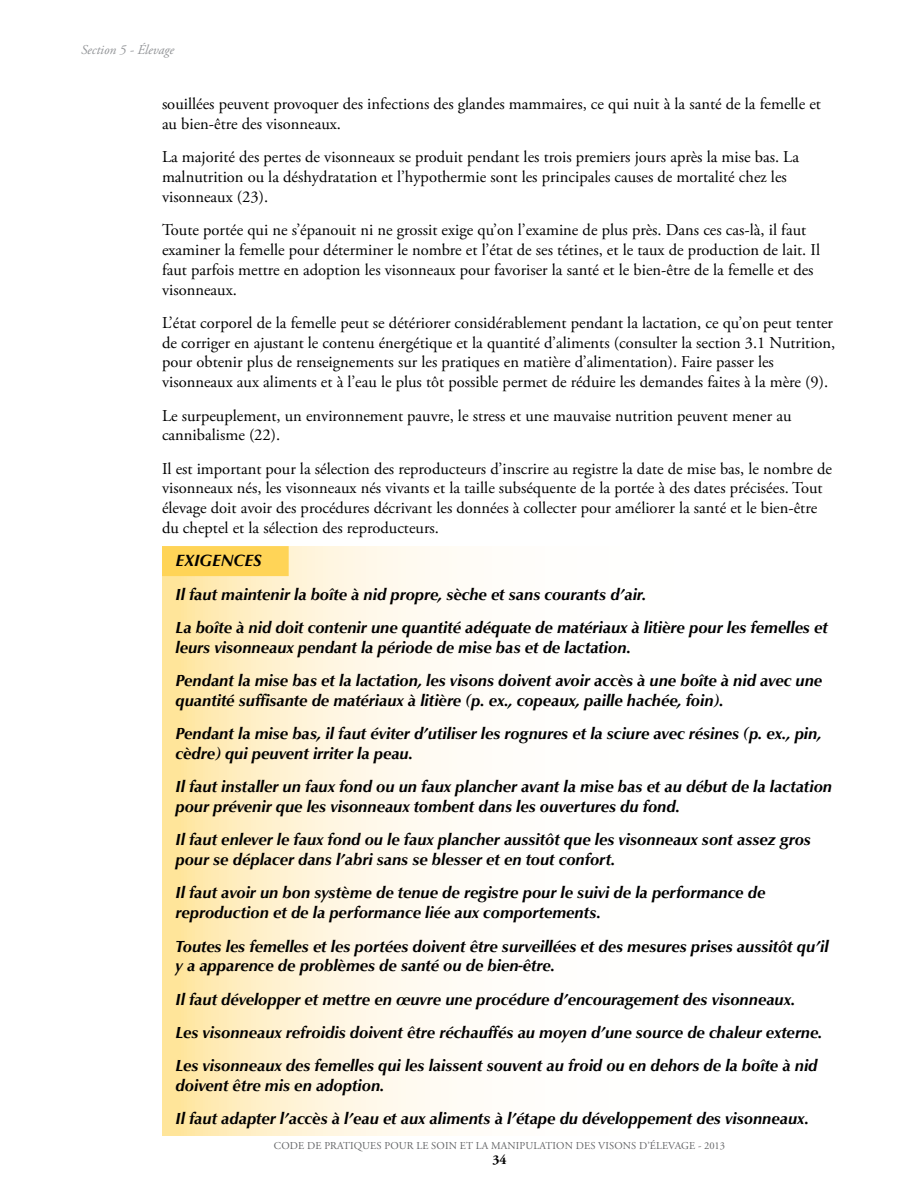
<style>
.page{position:relative;width:918px;height:1188px;background:#fff}
.page>*{position:absolute;margin:0;border:0;box-sizing:border-box;transform-origin:0 0}
.t1{font:16.5px/19.8px "Adobe Garamond Pro";color:#000}
.t2{font:italic 700 16.5px/33.3px "Classico URW";color:#000}
.t3{font:italic 700 16.5px "Optima";color:#000}
.t4{font:italic 13.5px "Adobe Garamond Pro";color:#939598}
.t5{font:700 13.5px "Adobe Garamond Pro";color:#000}
.t6{font:10.5px "Adobe Garamond Pro";letter-spacing:.015em;color:#636466}
</style>
<div class="page">
<svg style="left:162px;top:546px;width:290px;height:590px"></svg>
<div style="left:162px;top:546px;width:127px;height:30px;background:#ffd457"></div>
<p class="t4" style="left:81px;top:42px;width:95px">Section 5 - Élevage</p>
<p class="t1" style="left:162px;top:95px;width:660px">souillées peuvent provoquer des infections des glandes mammaires, ce qui nuit à la santé de la femelle et au bien-être des visonneaux.</p>
<p class="t1" style="left:162px;top:148px;width:639px">La majorité des pertes de visonneaux se produit pendant les trois premiers jours après la mise bas. La malnutrition ou la déshydratation et l’hypothermie sont les principales causes de mortalité chez les visonneaux (23).</p>
<p class="t1" style="left:162px;top:221px;width:660px">Toute portée qui ne s’épanouit ni ne grossit exige qu’on l’examine de plus près. Dans ces cas-là, il faut examiner la femelle pour déterminer le nombre et l’état de ses tétines, et le taux de production de lait. Il faut parfois mettre en adoption les visonneaux pour favoriser la santé et le bien-être de la femelle et des visonneaux.</p>
<p class="t1" style="left:162px;top:313px;width:675px">L’état corporel de la femelle peut se détériorer considérablement pendant la lactation, ce qu’on peut tenter de corriger en ajustant le contenu énergétique et la quantité d’aliments (consulter la section 3.1 Nutrition, pour obtenir plus de renseignements sur les pratiques en matière d’alimentation). Faire passer les visonneaux aux aliments et à l’eau le plus tôt possible permet de réduire les demandes faites à la mère (9).</p>
<p class="t1" style="left:162px;top:406px;width:631px">Le surpeuplement, un environnement pauvre, le stress et une mauvaise nutrition peuvent mener au cannibalisme (22).</p>
<p class="t1" style="left:162px;top:459px;width:672px">Il est important pour la sélection des reproducteurs d’inscrire au registre la date de mise bas, le nombre de visonneaux nés, les visonneaux nés vivants et la taille subséquente de la portée à des dates précisées. Tout élevage doit avoir des procédures décrivant les données à collecter pour améliorer la santé et le bien-être du cheptel et la sélection des reproducteurs.</p>
<p class="t3" style="left:175px;top:551px;width:88px">EXIGENCES</p>
<p class="t2" style="left:175px;top:576px;width:654px">Il faut maintenir la boîte à nid propre, sèche et sans courants d’air.<br>La boîte à nid doit contenir une quantité adéquate de matériaux à litière pour les femelles et</p>
<p class="t2" style="left:175px;top:629px;width:648px">leurs visonneaux pendant la période de mise bas et de lactation.<br>Pendant la mise bas et la lactation, les visons doivent avoir accès à une boîte à nid avec une</p>
<p class="t2" style="left:175px;top:683px;width:648px">quantité suffisante de matériaux à litière (p. ex., copeaux, paille hachée, foin).<br>Pendant la mise bas, il faut éviter d’utiliser les rognures et la sciure avec résines (p. ex., pin,</p>
<p class="t2" style="left:175px;top:736px;width:658px">cèdre) qui peuvent irriter la peau.<br>Il faut installer un faux fond ou un faux plancher avant la mise bas et au début de la lactation</p>
<p class="t2" style="left:175px;top:789px;width:637px">pour prévenir que les visonneaux tombent dans les ouvertures du fond.<br>Il faut enlever le faux fond ou le faux plancher aussitôt que les visonneaux sont assez gros</p>
<p class="t2" style="left:175px;top:842px;width:591px">pour se déplacer dans l’abri sans se blesser et en tout confort.<br>Il faut avoir un bon système de tenue de registre pour le suivi de la performance de</p>
<p class="t2" style="left:175px;top:895px;width:655px">reproduction et de la performance liée aux comportements.<br>Toutes les femelles et les portées doivent être surveillées et des mesures prises aussitôt qu’il</p>
<p class="t2" style="left:175px;top:948px;width:648px">y a apparence de problèmes de santé ou de bien-être.<br>Il faut développer et mettre en œuvre une procédure d’encouragement des visonneaux.<br>Les visonneaux refroidis doivent être réchauffés au moyen d’une source de chaleur externe.<br>Les visonneaux des femelles qui les laissent souvent au froid ou en dehors de la boîte à nid</p>
<p class="t2" style="left:175px;top:1068px;width:635px">doivent être mis en adoption.<br>Il faut adapter l’accès à l’eau et aux aliments à l’étape du développement des visonneaux.</p>
<p class="t6" style="left:274px;top:1139px;width:453px">CODE DE PRATIQUES POUR LE SOIN ET LA MANIPULATION DES VISONS D’ÉLEVAGE - 2013</p>
<p class="t5" style="left:492px;top:1152px;width:16px">34</p>
</div>
